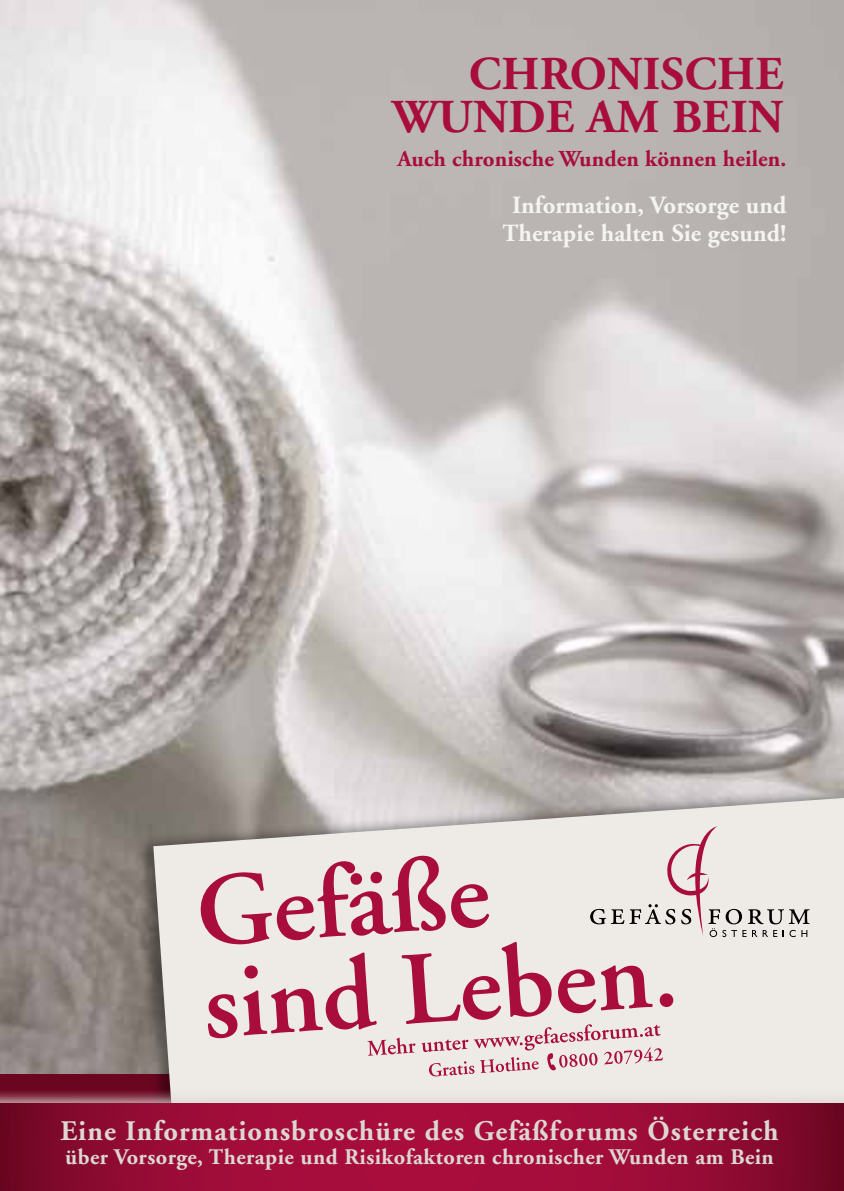
<style>
.page{position:relative;width:844px;height:1191px;background:#fff}
.page>*{position:absolute;margin:0;border:0;box-sizing:border-box;transform-origin:0 0}
.t1{font:600 103.6px/92.4px "Adobe Garamond";color:#a80d3c}
.t2{font:700 47.07px/43.1px "Adobe Garamond";letter-spacing:.005em;color:#a80d3c;text-align:right}
.t3{font:700 28.35px "Adobe Garamond";letter-spacing:.04em;color:#ddd7d2}
.t4{font:700 24.68px/28px "Adobe Garamond";letter-spacing:.005em;color:#f6f4f0;text-align:center}
.t5{font:700 22.75px "Adobe Garamond";letter-spacing:.005em;color:#a80d3c}
.t6{font:700 22.22px "Adobe Garamond";letter-spacing:.02em;color:#ddd7d2}
</style>
<div class="page">
<div style="left:0;top:1073px;width:843px;height:118px;background:#6b0621"></div>
<img style="left:0;top:0;width:843px;height:1073px">
<div style="left:133px;top:778px;width:710px;height:413px;background:#000;opacity:.39"></div>
<svg style="left:153px;top:798px;width:690px;height:290px;background:#e5e0dc"></svg>
<svg style="left:590px;top:826px;width:219px;height:111px;background:#e1d8d6"></svg>
<svg style="left:367px;top:1024px;width:295px;height:52px;background:#e4cacd"></svg>
<div style="left:0;top:1088px;width:843px;height:103px;background:#ddd7d2;opacity:.75"></div>
<svg style="left:0;top:1103px;width:843px;height:88px;background:#970b35"></svg>
<h2 class="t2" style="left:392px;top:53px;width:392px">Chronische<br>Wunde am Bein</h2>
<p class="t5" style="left:397px;top:146px;width:390px">Auch chronische Wunden können heilen.</p>
<p class="t4" style="left:502px;top:191px;width:285px">Information, Vorsorge und<br>Therapie halten Sie gesund!</p>
<h1 class="t1" style="left:193px;top:868px;width:477px;rotate:-4deg">Gefäße sind Leben.</h1>
<p class="t3" style="left:60px;top:1115px;width:719px">Eine Informationsbroschüre des Gefäßforums Österreich</p>
<p class="t6" style="left:65px;top:1145px;width:709px">über Vorsorge, Therapie und Risikofaktoren chronischer Wunden am Bein</p>
</div>
